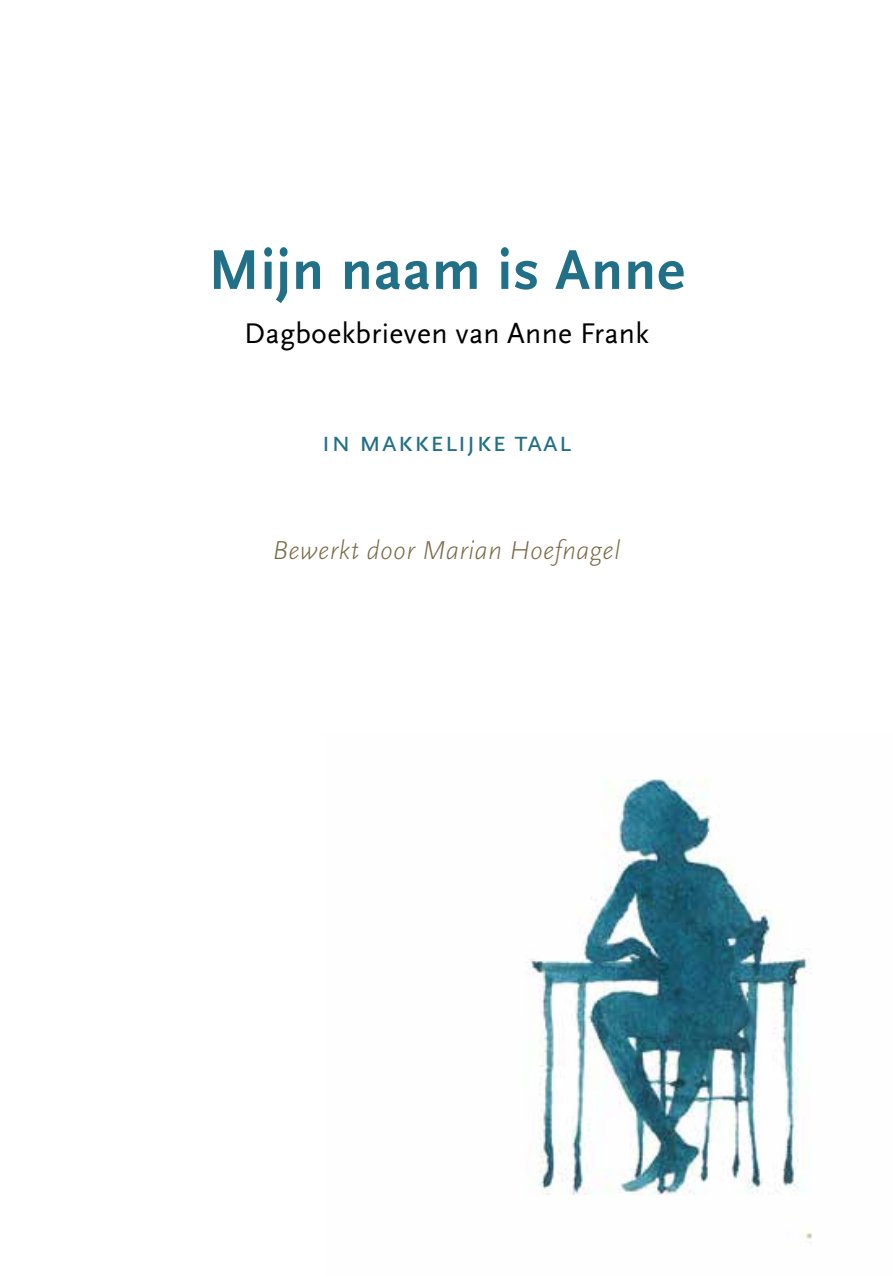
<style>
.page{position:relative;width:893px;height:1276px;background:#fff}
.page>*{position:absolute;margin:0;border:0;box-sizing:border-box;transform-origin:0 0}
.t1{font:700 58.5px "Scala Sans Pro";letter-spacing:.02em;color:#227087}
.t2{font:29.7px "Scala Sans Pro";letter-spacing:.01em;color:#000}
.t3{font:29.7px "Scala Sans Pro";letter-spacing:.01em;color:#227087}
.t4{font:italic 300 27px "Scala Sans Pro";letter-spacing:.01em;color:#796946}
</style>
<div class="page">
<img style="left:526px;top:779px;width:286px;height:464px">
<h1 class="t1" style="left:208px;top:236px;width:478px">Mijn naam is Anne</h1>
<p class="t2" style="left:244px;top:316px;width:406px">Dagboekbrieven van Anne Frank</p>
<p class="t3" style="left:322px;top:424px;width:251px">in makkelijke taal</p>
<p class="t4" style="left:273px;top:535px;width:349px">Bewerkt door Marian Hoefnagel</p>
</div>
